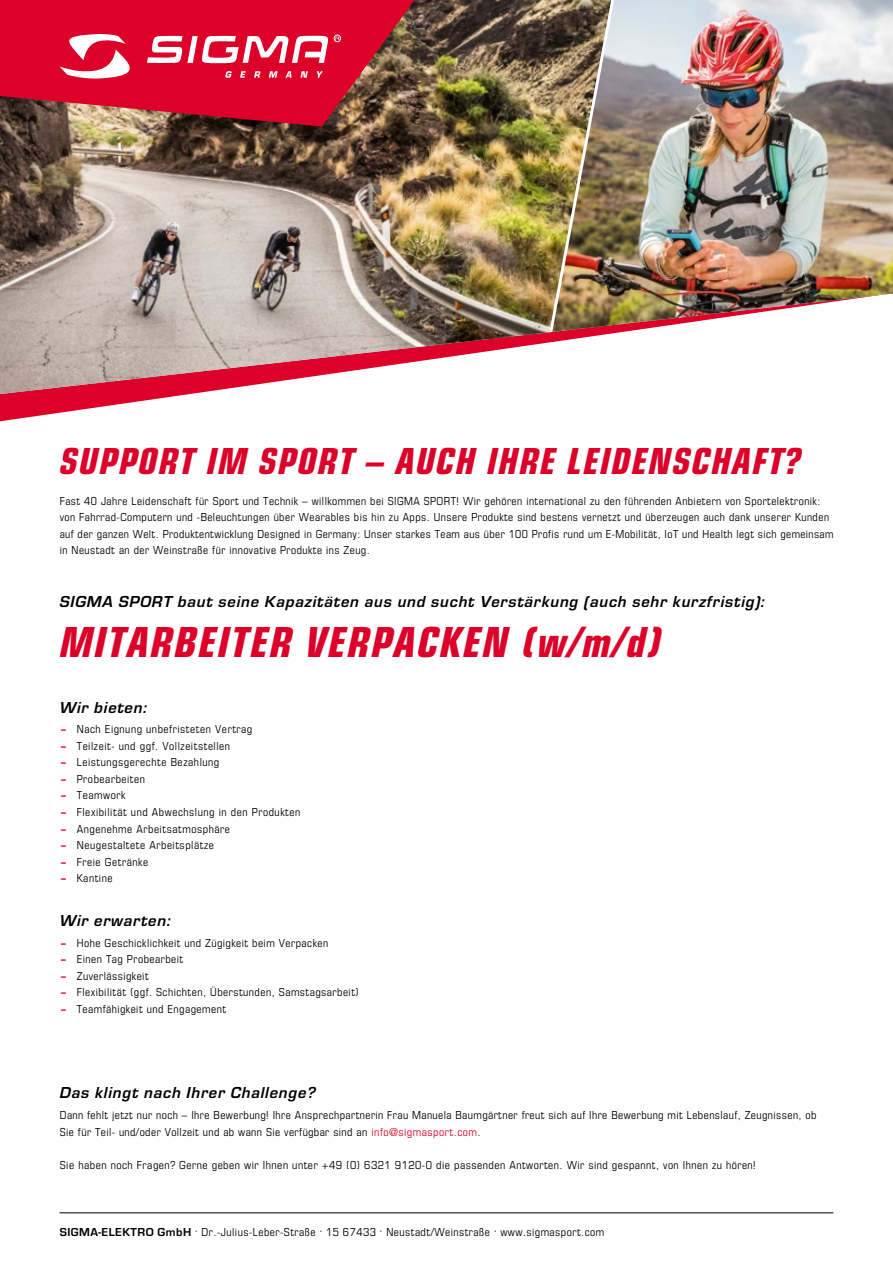
<style>
.page{position:relative;width:893px;height:1263px;background:#fff}
.page>*{position:absolute;margin:0;border:0;box-sizing:border-box;transform-origin:0 0}
.t1{font:italic 800 45px "Eurostile OT Cond";letter-spacing:.035em;color:#dd0029}
.t2{font:italic 800 39px "Eurostile OT Cond";letter-spacing:.035em;color:#dd0029}
.t3{font:italic 700 16.5px "Eurostile OT";letter-spacing:.05em;color:#000}
.t4{font:12px/16.5px "Eurostile OT Cond";letter-spacing:.04em;color:#000}
.s1{font-family:"Eurostile OT";font-weight:700;color:#dd0029}
.s2{color:#dd0029}
.s3{font-family:"Eurostile OT";font-weight:700}
.s4{font-family:"Eurostile OT"}
</style>
<div class="page">
<svg style="left:0;top:394px;width:190px;height:27px"></svg>
<img style="left:629px;top:0;width:264px;height:331px">
<img style="left:0;top:0;width:629px;height:394px">
<svg style="left:0;top:0;width:415px;height:126px;background:#c41731"></svg>
<svg style="left:225px;top:71px;width:7px;height:7px"></svg>
<svg style="left:240px;top:71px;width:6px;height:7px"></svg>
<svg style="left:254px;top:71px;width:7px;height:7px"></svg>
<svg style="left:269px;top:71px;width:9px;height:7px"></svg>
<svg style="left:285px;top:71px;width:6px;height:7px"></svg>
<svg style="left:300px;top:71px;width:8px;height:7px"></svg>
<svg style="left:317px;top:71px;width:6px;height:7px"></svg>
<svg style="left:147px;top:36px;width:182px;height:27px"></svg>
<svg style="left:60px;top:34px;width:75px;height:45px"></svg>
<div style="left:334px;top:35px;width:7px;height:7px;border:1px solid #fff;border-radius:50%"></div>
<svg style="left:335px;top:37px;width:5px;height:3px"></svg>
<hr style="left:60px;top:1212px;width:773px;height:1px;background:#000">
<h2 class="t2" style="left:60px;top:439px;width:742px">SUPPORT IM SPORT – AUCH IHRE LEIDENSCHAFT?</h2>
<p class="t4" style="left:60px;top:493px;width:775px">Fast 40 Jahre Leidenschaft für Sport und Technik – willkommen bei SIGMA SPORT! Wir gehören international zu den führenden Anbietern von Sportelektronik: von Fahrrad-Computern und -Beleuchtungen über Wearables bis hin zu Apps. Unsere Produkte sind bestens vernetzt und überzeugen auch dank unserer Kunden auf der ganzen Welt. Produktentwicklung Designed in Germany: Unser starkes Team aus über 100 Profis rund um E-Mobilität, IoT und Health legt sich gemeinsam in Neustadt an der Weinstraße für innovative Produkte ins Zeug.</p>
<h3 class="t3" style="left:60px;top:593px;width:706px">SIGMA SPORT baut seine Kapazitäten aus und sucht Verstärkung (auch sehr kurzfristig):</h3>
<h1 class="t1" style="left:60px;top:617px;width:603px">MITARBEITER VERPACKEN (w/m/d)</h1>
<h3 class="t3" style="left:60px;top:698px;width:89px">Wir bieten:</h3>
<p class="t4" style="left:60px;top:721px;width:194px"><span class="s1">–</span> Nach Eignung unbefristeten Vertrag</p>
<p class="t4" style="left:60px;top:738px;width:172px"><span class="s1">–</span> Teilzeit- und ggf. Vollzeitstellen</p>
<p class="t4" style="left:60px;top:754px;width:161px"><span class="s1">–</span> Leistungsgerechte Bezahlung</p>
<p class="t4" style="left:60px;top:771px;width:87px"><span class="s1">–</span> Probearbeiten</p>
<p class="t4" style="left:60px;top:787px;width:67px"><span class="s1">–</span> Teamwork</p>
<p class="t4" style="left:60px;top:804px;width:242px"><span class="s1">–</span> Flexibilität und Abwechslung in den Produkten</p>
<p class="t4" style="left:60px;top:820px;width:172px"><span class="s1">–</span> Angenehme Arbeitsatmosphäre</p>
<p class="t4" style="left:60px;top:837px;width:156px"><span class="s1">–</span> Neugestaltete Arbeitsplätze</p>
<p class="t4" style="left:60px;top:853px;width:90px"><span class="s1">–</span> Freie Getränke</p>
<p class="t4" style="left:60px;top:870px;width:54px"><span class="s1">–</span> Kantine</p>
<h3 class="t3" style="left:60px;top:911px;width:112px">Wir erwarten:</h3>
<p class="t4" style="left:60px;top:935px;width:270px"><span class="s1">–</span> Hohe Geschicklichkeit und Zügigkeit beim Verpacken</p>
<p class="t4" style="left:60px;top:951px;width:125px"><span class="s1">–</span> Einen Tag Probearbeit</p>
<p class="t4" style="left:60px;top:968px;width:90px"><span class="s1">–</span> Zuverlässigkeit</p>
<p class="t4" style="left:60px;top:984px;width:301px"><span class="s1">–</span> Flexibilität (ggf. Schichten, Überstunden, Samstagsarbeit)</p>
<p class="t4" style="left:60px;top:1001px;width:168px"><span class="s1">–</span> Teamfähigkeit und Engagement</p>
<h3 class="t3" style="left:60px;top:1084px;width:258px">Das klingt nach Ihrer Challenge?</h3>
<p class="t4" style="left:60px;top:1107px;width:758px">Dann fehlt jetzt nur noch – Ihre Bewerbung! Ihre Ansprechpartnerin Frau Manuela Baumgärtner freut sich auf Ihre Bewerbung mit Lebenslauf, Zeugnissen, ob<br>Sie für Teil- und/oder Vollzeit und ab wann Sie verfügbar sind an <span class="s2">info@sigmasport.com</span>.</p>
<p class="t4" style="left:60px;top:1157px;width:697px">Sie haben noch Fragen? Gerne geben wir Ihnen unter +49 (0) 6321 9120-0 die passenden Antworten. Wir sind gespannt, von Ihnen zu hören!</p>
<p class="t4" style="left:60px;top:1224px;width:546px"><span class="s3">SIGMA-ELEKTRO GmbH</span> <span class="s4">·</span> Dr.-Julius-Leber-Straße <span class="s4">·</span> 15 67433 <span class="s4">·</span> Neustadt/Weinstraße <span class="s4">·</span> www.sigmasport.com</p>
</div>
